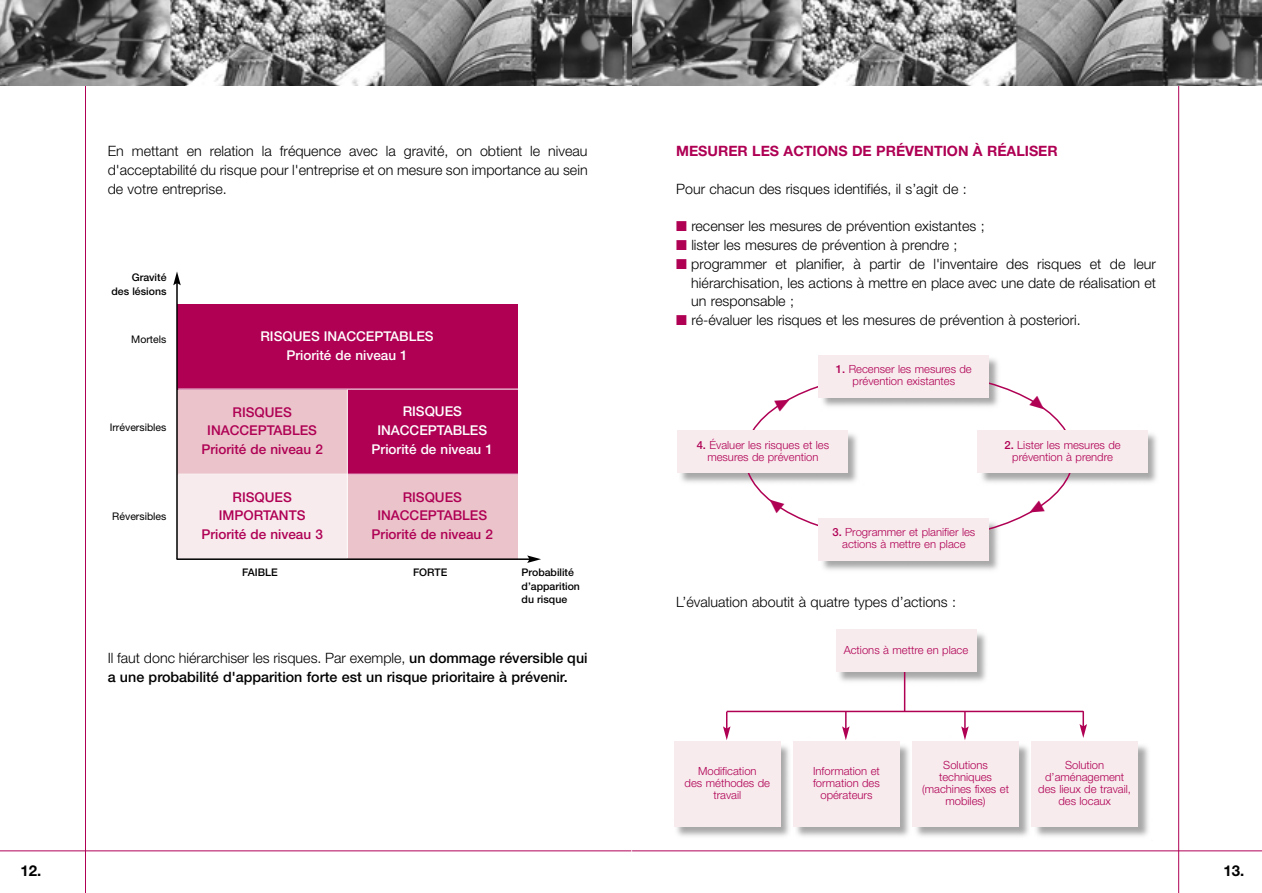
<style>
.page{position:relative;width:1262px;height:893px;background:#fff}
.page>*{position:absolute;margin:0;border:0;box-sizing:border-box;transform-origin:0 0}
.t1{font:700 15px "Helvetica Neue";color:#000}
.t2{font:300 14.25px/18.8px "Helvetica Neue";color:#000;text-align:justify}
.t3{font:500 14.25px/18.8px "Helvetica Neue";color:#000}
.t4{font:700 14.25px "Helvetica Neue";color:#af0054}
.t5{font:500 13.5px/18.8px "Helvetica Neue";color:#af0054;text-align:center}
.t6{font:500 13.5px/18.8px "Helvetica Neue";color:#fff;text-align:center}
.t7{font:300 11.25px/12px "Helvetica Neue";color:#af0054;text-align:center}
.t8{font:500 10.5px/13.5px "Helvetica Neue";color:#000;text-align:right}
.t9{font:10.5px "Helvetica Neue";color:#000}
.s1{font-weight:300}
.s2{color:#af0054}
.s3{font-weight:500}
</style>
<div class="page">
<img style="left:674px;top:629px;width:475px;height:208px">
<hr style="left:904px;top:658px;width:1px;height:53px;background:#af0054">
<img style="left:677px;top:355px;width:480px;height:215px">
<hr style="left:1178px;top:85px;width:1px;height:807px;background:#af0054">
<hr style="left:85px;top:85px;width:1px;height:807px;background:#af0054">
<hr style="left:0;top:850px;width:631px;height:1px;background:#af0054">
<hr style="left:632px;top:850px;width:629px;height:1px;background:#af0054">
<img style="left:631px;top:0;width:630px;height:85px">
<svg style="left:0;top:0;width:631px;height:85px;background:#7b7b7b"></svg>
<div style="left:177px;top:474px;width:170px;height:85px;background:#f8ebed"></div>
<div style="left:347px;top:474px;width:170px;height:85px;background:#eac4ca"></div>
<div style="left:177px;top:389px;width:170px;height:85px;background:#eac4ca"></div>
<div style="left:347px;top:389px;width:170px;height:85px;background:#af0054"></div>
<div style="left:177px;top:304px;width:340px;height:85px;background:#af0054"></div>
<hr style="left:176px;top:283px;width:2px;height:276px;background:#000">
<svg style="left:173px;top:271px;width:8px;height:14px"></svg>
<hr style="left:178px;top:389px;width:348px;height:1px;background:#fff">
<hr style="left:178px;top:474px;width:348px;height:1px;background:#fff">
<hr style="left:347px;top:389px;width:1px;height:169px;background:#fff">
<hr style="left:176px;top:558px;width:354px;height:2px;background:#000">
<svg style="left:527px;top:555px;width:14px;height:8px"></svg>
<svg style="left:744px;top:372px;width:330px;height:168px"></svg>
<div style="left:819px;top:355px;width:170px;height:42px;background:#f8ebed"></div>
<div style="left:977px;top:430px;width:170px;height:43px;background:#f8ebed"></div>
<div style="left:678px;top:430px;width:170px;height:43px;background:#f8ebed"></div>
<div style="left:819px;top:518px;width:170px;height:43px;background:#f8ebed"></div>
<div style="left:836px;top:629px;width:140px;height:43px;background:#f8ebed"></div>
<div style="left:674px;top:741px;width:106px;height:85px;background:#f8ebed"></div>
<hr style="left:726px;top:710px;width:357px;height:2px;background:#af0054">
<svg style="left:723px;top:711px;width:7px;height:29px"></svg>
<svg style="left:1079px;top:711px;width:8px;height:27px"></svg>
<div style="left:793px;top:741px;width:106px;height:85px;background:#f8ebed"></div>
<div style="left:912px;top:741px;width:106px;height:85px;background:#f8ebed"></div>
<div style="left:1031px;top:741px;width:106px;height:85px;background:#f8ebed"></div>
<svg style="left:842px;top:712px;width:7px;height:28px"></svg>
<svg style="left:961px;top:712px;width:7px;height:28px"></svg>
<svg style="left:774px;top:394px;width:18px;height:17px"></svg>
<svg style="left:1029px;top:395px;width:19px;height:18px"></svg>
<svg style="left:766px;top:495px;width:18px;height:18px"></svg>
<svg style="left:1027px;top:501px;width:17px;height:17px"></svg>
<p class="t2" style="left:108px;top:143px;width:481px">En mettant en relation la fréquence avec la gravité, on obtient le niveau d'acceptabilité du risque pour l'entreprise et on mesure son importance au sein de votre entreprise.</p>
<p class="t8" style="left:112px;top:272px;width:56px">Gravité des lésions</p>
<p class="t9" style="left:131px;top:335px;width:37px">Mortels</p>
<p class="t9" style="left:110px;top:423px;width:58px">Irréversibles</p>
<p class="t9" style="left:112px;top:513px;width:56px">Réversibles</p>
<p class="t6" style="left:260px;top:328px;width:175px">RISQUES INACCEPTABLES<br>Priorité de niveau 1</p>
<p class="t5" style="left:201px;top:403px;width:123px">RISQUES<br>INACCEPTABLES<br>Priorité de niveau 2</p>
<p class="t6" style="left:371px;top:403px;width:123px">RISQUES<br>INACCEPTABLES<br>Priorité de niveau 1</p>
<p class="t5" style="left:201px;top:488px;width:123px">RISQUES<br>IMPORTANTS<br>Priorité de niveau 3</p>
<p class="t5" style="left:371px;top:488px;width:123px">RISQUES<br>INACCEPTABLES<br>Priorité de niveau 2</p>
<p class="t8" style="left:242px;top:566px;width:37px">FAIBLE</p>
<p class="t8" style="left:413px;top:566px;width:36px">FORTE</p>
<p class="t8" style="left:521px;top:566px;width:60px;text-align:left">Probabilité d’apparition du risque</p>
<p class="t3" style="left:108px;top:649px;width:481px"><span class="s1">Il faut donc hiérarchiser les risques. Par exemple,</span> un dommage réversible qui a une probabilité d'apparition forte est un risque prioritaire à prévenir.</p>
<p class="t4" style="left:676px;top:146px;width:383px">MESURER LES ACTIONS DE PRÉVENTION À RÉALISER</p>
<p class="t2" style="left:676px;top:181px;width:292px">Pour chacun des risques identifiés, il s’agit de :</p>
<p class="t2" style="left:676px;top:218px;width:310px"><span class="s2">■</span> recenser les mesures de prévention existantes ;</p>
<p class="t2" style="left:676px;top:237px;width:283px"><span class="s2">■</span> lister les mesures de prévention à prendre ;</p>
<p class="t2" style="left:691px;top:256px;width:466px;text-indent:-15px"><span class="s2">■</span> programmer et planifier, à partir de l'inventaire des risques et de leur hiérarchisation, les actions à mettre en place avec une date de réalisation et un responsable ;</p>
<p class="t2" style="left:676px;top:312px;width:406px"><span class="s2">■</span> ré-évaluer les risques et les mesures de prévention à posteriori.</p>
<p class="t7" style="left:836px;top:364px;width:137px"><span class="s3">1.</span> Recenser les mesures de prévention existantes</p>
<p class="t7" style="left:696px;top:439px;width:134px"><span class="s3">4.</span> Évaluer les risques et les mesures de prévention</p>
<p class="t7" style="left:832px;top:527px;width:144px"><span class="s3">3.</span> Programmer et planifier les actions à mettre en place</p>
<p class="t2" style="left:676px;top:593px;width:281px">L’évaluation aboutit à quatre types d’actions :</p>
<p class="t7" style="left:843px;top:645px;width:126px">Actions à mettre en place</p>
<p class="t7" style="left:1004px;top:439px;width:118px"><span class="s3">2.</span> Lister les mesures de prévention à prendre</p>
<p class="t7" style="left:684px;top:766px;width:87px">Modification<br>des méthodes de travail</p>
<p class="t7" style="left:813px;top:766px;width:68px">Information et formation des opérateurs</p>
<p class="t7" style="left:922px;top:760px;width:88px">Solutions techniques (machines fixes et mobiles)</p>
<p class="t7" style="left:1038px;top:760px;width:94px">Solution d’aménagement des lieux de travail, des locaux</p>
<p class="t1" style="left:21px;top:865px;width:22px">12.</p>
<p class="t1" style="left:1223px;top:865px;width:22px">13.</p>
</div>
